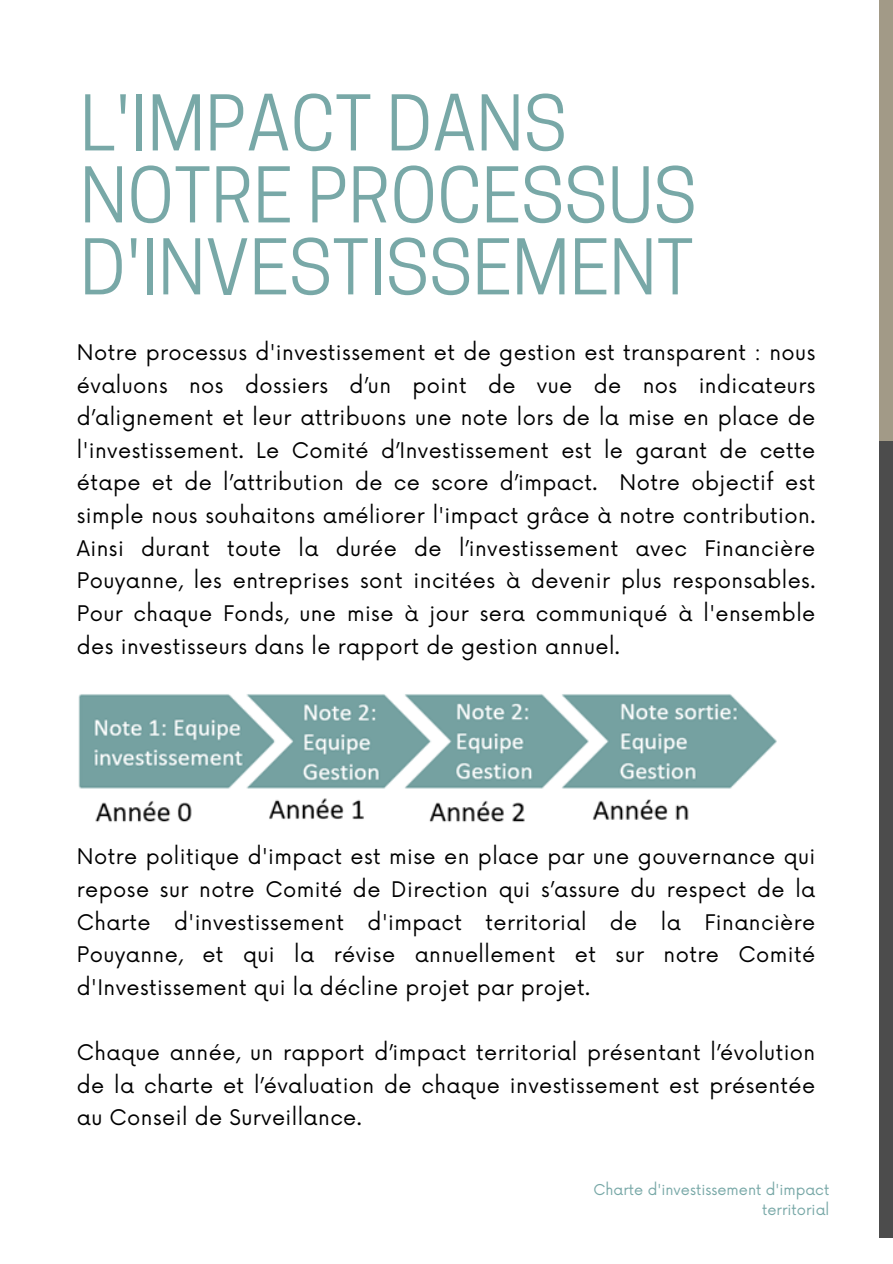
<style>
.page{position:relative;width:893px;height:1264px;background:#fff}
.page>*{position:absolute;margin:0;border:0;box-sizing:border-box;transform-origin:0 0}
.t1{font:72px/72px "Cooper Hewitt";color:#78a8a7}
.t2{font:21px/32.5px "Now";letter-spacing:.02em;color:#000;text-align:justify}
.t3{font:14.55px/20.2px "Now";color:#78a8a7;text-align:right}
</style>
<div class="page">
<div style="left:879px;top:0;width:13px;height:441px;background:#a29a87"></div>
<div style="left:879px;top:441px;width:13px;height:796px;background:#4c4c4c"></div>
<img style="left:78px;top:694px;width:699px;height:128px">
<p class="t1" style="left:80px;top:96px;width:618px">L'IMPACT DANS<br>NOTRE PROCESSUS<br>D'INVESTISSEMENT</p>
<p class="t2" style="left:77px;top:337px;width:740px">Notre processus d'investissement et de gestion est transparent : nous évaluons nos dossiers d’un point de vue de nos indicateurs d’alignement et leur attribuons une note lors de la mise en place de l'investissement. Le Comité d’Investissement est le garant de cette étape et de l’attribution de ce score d’impact. Notre objectif est simple nous souhaitons améliorer l'impact grâce à notre contribution.<br>Ainsi durant toute la durée de l’investissement avec Financière Pouyanne, les entreprises sont incitées à devenir plus responsables.<br>Pour chaque Fonds, une mise à jour sera communiqué à l'ensemble des investisseurs dans le rapport de gestion annuel.</p>
<p class="t2" style="left:77px;top:841px;width:740px">Notre politique d'impact est mise en place par une gouvernance qui repose sur notre Comité de Direction qui s’assure du respect de la Charte d'investissement d'impact territorial de la Financière Pouyanne, et qui la révise annuellement et sur notre Comité d'Investissement qui la décline projet par projet.</p>
<p class="t2" style="left:77px;top:1037px;width:740px">Chaque année, un rapport d’impact territorial présentant l’évolution de la charte et l’évaluation de chaque investissement est présentée au Conseil de Surveillance.</p>
<p class="t3" style="left:593px;top:1180px;width:237px">Charte d'investissement d'impact territorial</p>
</div>
